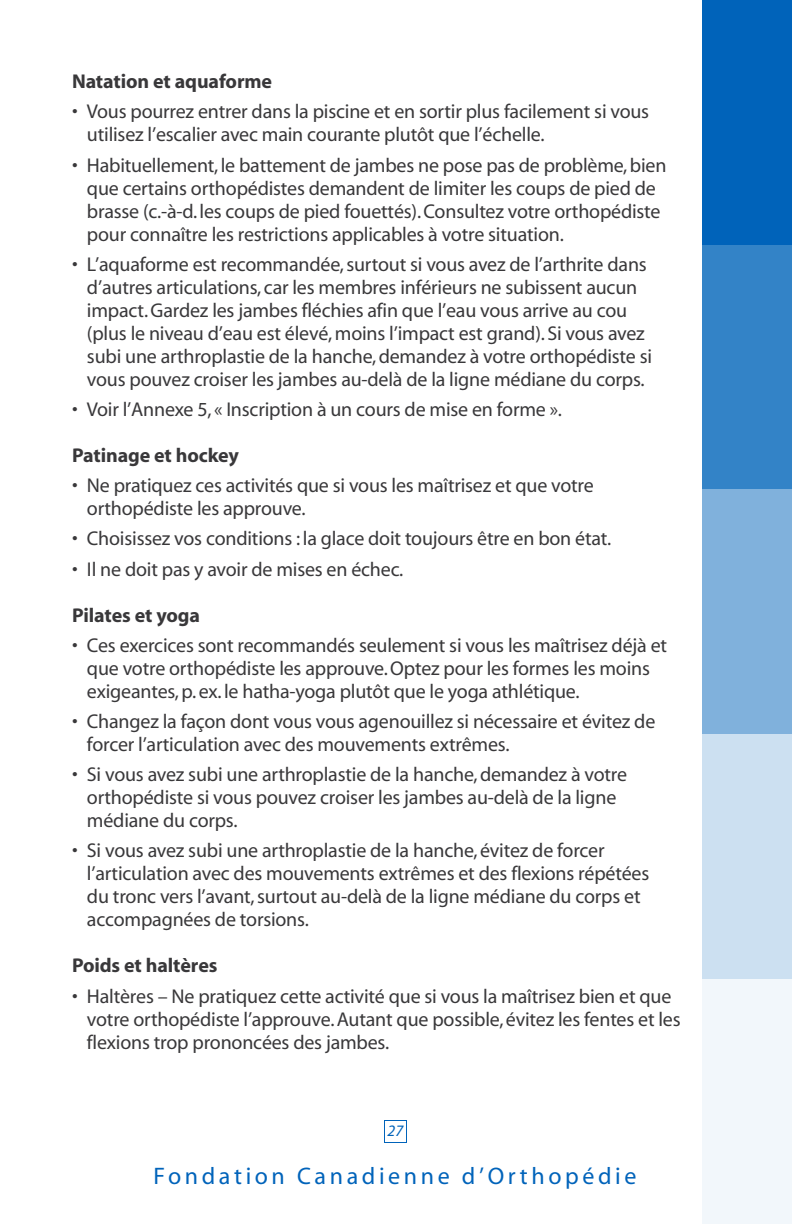
<style>
.page{position:relative;width:792px;height:1224px;background:#fff}
.page>*{position:absolute;margin:0;border:0;box-sizing:border-box;transform-origin:0 0}
.t1{font:24px "Myriad";letter-spacing:.15em;color:#0063ba}
.t2{font:20px/23px "Myriad";letter-spacing:-.01em;color:#39383a}
.t3{font:700 20px "Myriad";letter-spacing:-.005em;color:#39383a}
.t4{font:italic 16px "Myriad";color:#0063ba}
</style>
<div class="page">
<div style="left:384px;top:1120px;width:23px;height:23px;border:1px solid #0063ba"></div>
<div style="left:702px;top:0;width:90px;height:245px;background:#0063ba"></div>
<div style="left:702px;top:245px;width:90px;height:245px;background:#3383c7"></div>
<div style="left:702px;top:490px;width:90px;height:244px;background:#80b1dc"></div>
<div style="left:702px;top:734px;width:90px;height:245px;background:#cce0f1"></div>
<div style="left:702px;top:979px;width:90px;height:245px;background:#f2f7fb"></div>
<p class="t3" style="left:72px;top:74px;width:202px">Natation et aquaforme</p>
<p class="t2" style="left:87px;top:102px;width:564px;text-indent:-15px">• Vous pourrez entrer dans la piscine et en sortir plus facilement si vous utilisez l’escalier avec main courante plutôt que l’échelle.</p>
<p class="t2" style="left:87px;top:155px;width:581px;text-indent:-15px">• Habituellement, le battement de jambes ne pose pas de problème, bien que certains orthopédistes demandent de limiter les coups de pied de brasse (c.-à-d. les coups de pied fouettés). Consultez votre orthopédiste pour connaître les restrictions applicables à votre situation.</p>
<p class="t2" style="left:87px;top:254px;width:567px;text-indent:-15px">• L’aquaforme est recommandée, surtout si vous avez de l’arthrite dans d’autres articulations, car les membres inférieurs ne subissent aucun impact. Gardez les jambes fléchies afin que l’eau vous arrive au cou (plus le niveau d’eau est élevé, moins l’impact est grand). Si vous avez subi une arthroplastie de la hanche, demandez à votre orthopédiste si vous pouvez croiser les jambes au-delà de la ligne médiane du corps.</p>
<p class="t2" style="left:72px;top:399px;width:492px">• Voir l’Annexe 5, « Inscription à un cours de mise en forme ».</p>
<p class="t3" style="left:72px;top:448px;width:168px">Patinage et hockey</p>
<p class="t2" style="left:87px;top:476px;width:508px;text-indent:-15px">• Ne pratiquez ces activités que si vous les maîtrisez et que votre orthopédiste les approuve.</p>
<p class="t2" style="left:72px;top:529px;width:541px">• Choisissez vos conditions : la glace doit toujours être en bon état.</p>
<p class="t2" style="left:72px;top:559px;width:333px">• Il ne doit pas y avoir de mises en échec.</p>
<p class="t3" style="left:72px;top:607px;width:130px">Pilates et yoga</p>
<p class="t2" style="left:87px;top:635px;width:582px;text-indent:-15px">• Ces exercices sont recommandés seulement si vous les maîtrisez déjà et que votre orthopédiste les approuve. Optez pour les formes les moins exigeantes, p. ex. le hatha-yoga plutôt que le yoga athlétique.</p>
<p class="t2" style="left:87px;top:711px;width:570px;text-indent:-15px">• Changez la façon dont vous vous agenouillez si nécessaire et évitez de forcer l’articulation avec des mouvements extrêmes.</p>
<p class="t2" style="left:87px;top:765px;width:542px;text-indent:-15px">• Si vous avez subi une arthroplastie de la hanche, demandez à votre orthopédiste si vous pouvez croiser les jambes au-delà de la ligne médiane du corps.</p>
<p class="t2" style="left:87px;top:841px;width:564px;text-indent:-15px">• Si vous avez subi une arthroplastie de la hanche, évitez de forcer l’articulation avec des mouvements extrêmes et des flexions répétées du tronc vers l’avant, surtout au-delà de la ligne médiane du corps et accompagnées de torsions.</p>
<p class="t3" style="left:72px;top:958px;width:147px">Poids et haltères</p>
<p class="t2" style="left:87px;top:986px;width:595px;text-indent:-15px">• Haltères – Ne pratiquez cette activité que si vous la maîtrisez bien et que votre orthopédiste l’approuve. Autant que possible, évitez les fentes et les flexions trop prononcées des jambes.</p>
<p class="t4" style="left:388px;top:1125px;width:17px">27</p>
<p class="t1" style="left:154px;top:1167px;width:484px">Fondation Canadienne d’Orthopédie</p>
</div>
